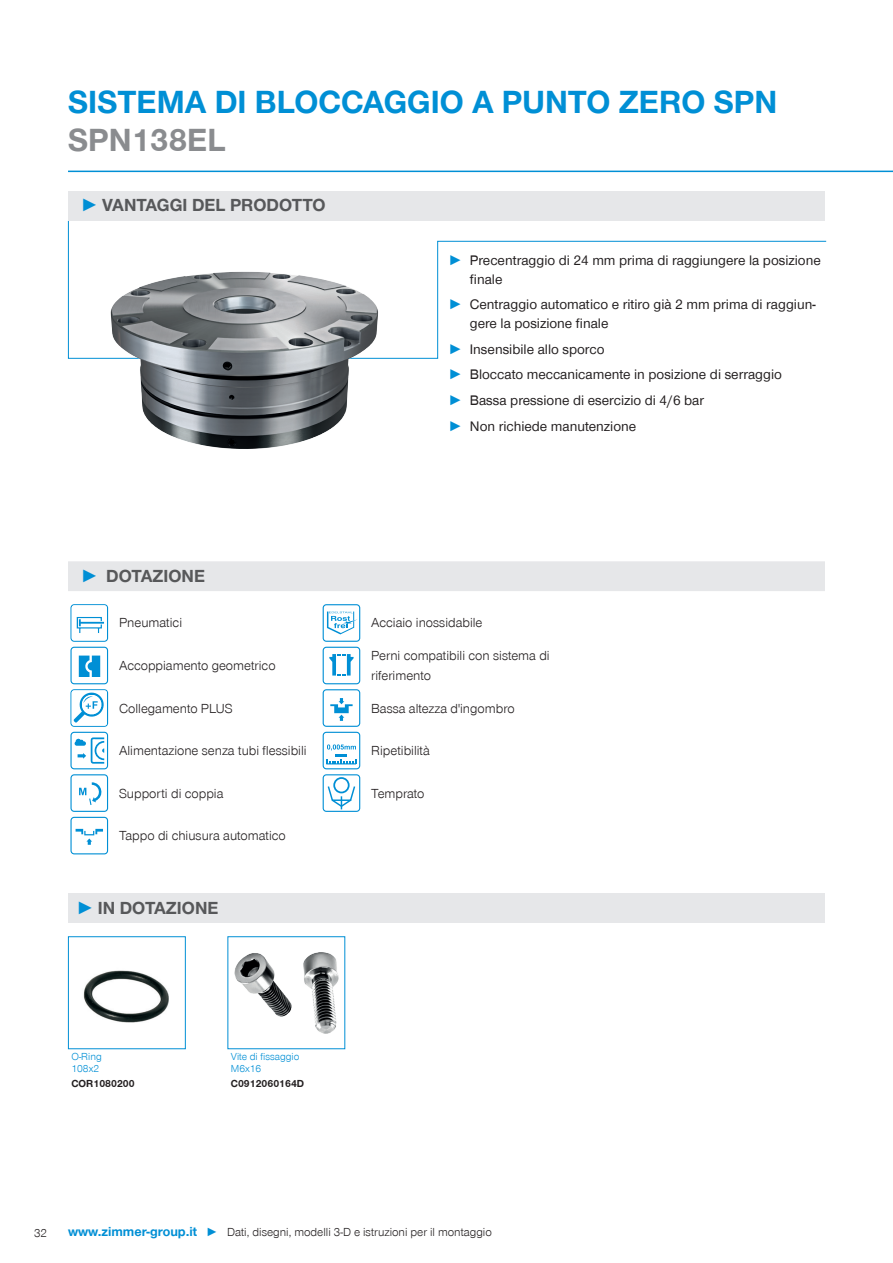
<style>
.page{position:relative;width:893px;height:1263px;background:#fff}
.page>*{position:absolute;margin:0;border:0;box-sizing:border-box;transform-origin:0 0}
.CB_AF_Headline_22_25{font:700 33px/37.5px "Zimmer Group Sans Global";color:#008fd5}
.t1{font:700 18px "Zimmer Group Sans Global";color:#57585a}
.t2{font:14.25px/19.2px "Zimmer Group Sans Global";color:#231f20}
.CB_AF_Tabellentext_I{font:300 13.5px/19.5px "Zimmer Group Sans Global";color:#231f20}
.CB_AF_Seitenzahl_lin{font:300 12px "Zimmer Group Sans Global";color:#231f20}
.CB_AF_Text_7{font:300 10.5px/12px "Zimmer Group Sans Global";color:#008fd5}
.CB_AF_Text_7-2{font:700 10.5px "Zimmer Group Sans Global";color:#231f20}
.s1{color:#8a8c8f}
.s2{font-family:"Zimmer Group Sans";color:#008fd5}
.s3{font-family:"Zimmer Group Sans";font-weight:700;color:#008fd5}
.s4{color:#008fd5}
.s5{font-weight:700;font-size:13.5px;color:#008fd5}
</style>
<div class="page">
<svg style="left:68px;top:221px;width:759px;height:138px"></svg>
<img style="left:109px;top:269px;width:272px;height:180px">
<hr style="left:68px;top:171px;width:825px;height:1px;background:#008fd5">
<div style="left:68px;top:191px;width:757px;height:30px;background:#e6e7e9"></div>
<div style="left:68px;top:893px;width:757px;height:30px;background:#e6e7e9"></div>
<svg style="left:68px;top:936px;width:118px;height:113px"></svg>
<svg style="left:227px;top:936px;width:119px;height:113px"></svg>
<div style="left:68px;top:561px;width:757px;height:30px;background:#e6e7e9"></div>
<svg style="left:323px;top:604px;width:37px;height:208px"></svg>
<svg style="left:70px;top:604px;width:38px;height:250px"></svg>
<p class="CB_AF_Headline_22_25" style="left:68px;top:83px;width:711px">SISTEMA DI BLOCCAGGIO A PUNTO ZERO SPN<br><span class="s1">SPN138EL</span></p>
<p class="t1" style="left:81px;top:194px;width:246px"><span class="s2">►</span> VANTAGGI DEL PRODOTTO</p>
<p class="t2" style="left:470px;top:250px;width:352px;text-indent:-21px"><span class="s3">►</span> Precentraggio di 24 mm prima di raggiungere la posizione finale</p>
<p class="t2" style="left:470px;top:295px;width:347px;text-indent:-21px"><span class="s3">►</span> Centraggio automatico e ritiro già 2 mm prima di raggiun&shy;gere la posizione finale</p>
<p class="t2" style="left:449px;top:339px;width:157px"><span class="s3">►</span> Insensibile allo sporco</p>
<p class="t2" style="left:449px;top:365px;width:335px"><span class="s3">►</span> Bloccato meccanicamente in posizione di serraggio</p>
<p class="t2" style="left:449px;top:390px;width:257px"><span class="s3">►</span> Bassa pressione di esercizio di 4/6 bar</p>
<p class="t2" style="left:449px;top:416px;width:189px"><span class="s3">►</span> Non richiede manutenzione</p>
<p class="t1" style="left:81px;top:565px;width:126px"><span class="s4">►</span> DOTAZIONE</p>
<p class="CB_AF_Tabellentext_I" style="left:119px;top:613px;width:65px">Pneumatici</p>
<p class="CB_AF_Tabellentext_I" style="left:371px;top:613px;width:113px">Acciaio inossidabile</p>
<p class="CB_AF_Tabellentext_I" style="left:119px;top:656px;width:158px">Accoppiamento geometrico</p>
<p class="CB_AF_Tabellentext_I" style="left:371px;top:646px;width:180px">Perni compatibili con sistema di riferimento</p>
<p class="CB_AF_Tabellentext_I" style="left:119px;top:698px;width:115px">Collegamento PLUS</p>
<p class="CB_AF_Tabellentext_I" style="left:371px;top:698px;width:145px">Bassa altezza d'ingombro</p>
<p class="CB_AF_Tabellentext_I" style="left:119px;top:741px;width:189px">Alimentazione senza tubi flessibili</p>
<p class="CB_AF_Tabellentext_I" style="left:371px;top:741px;width:60px">Ripetibilità</p>
<p class="CB_AF_Tabellentext_I" style="left:119px;top:783px;width:106px">Supporti di coppia</p>
<p class="CB_AF_Tabellentext_I" style="left:371px;top:783px;width:55px">Temprato</p>
<p class="CB_AF_Tabellentext_I" style="left:119px;top:826px;width:168px">Tappo di chiusura automatico</p>
<p class="t1" style="left:77px;top:897px;width:143px"><span class="s2">►</span> IN DOTAZIONE</p>
<p class="CB_AF_Text_7" style="left:71px;top:1051px;width:32px">O-Ring<br>108x2</p>
<p class="CB_AF_Text_7" style="left:231px;top:1051px;width:70px">Vite di fissaggio<br>M6x16</p>
<p class="CB_AF_Text_7-2" style="left:71px;top:1077px;width:65px">COR1080200</p>
<p class="CB_AF_Text_7-2" style="left:231px;top:1077px;width:75px">C0912060164D</p>
<p class="CB_AF_Seitenzahl_lin" style="left:34px;top:1226px;width:15px">32</p>
<p class="CB_AF_Seitenzahl_lin" style="left:68px;top:1225px;width:425px"><span class="s5">www.zimmer-group.it</span> <span class="s4">►</span> Dati, disegni, modelli 3-D e istruzioni per il montaggio</p>
</div>
